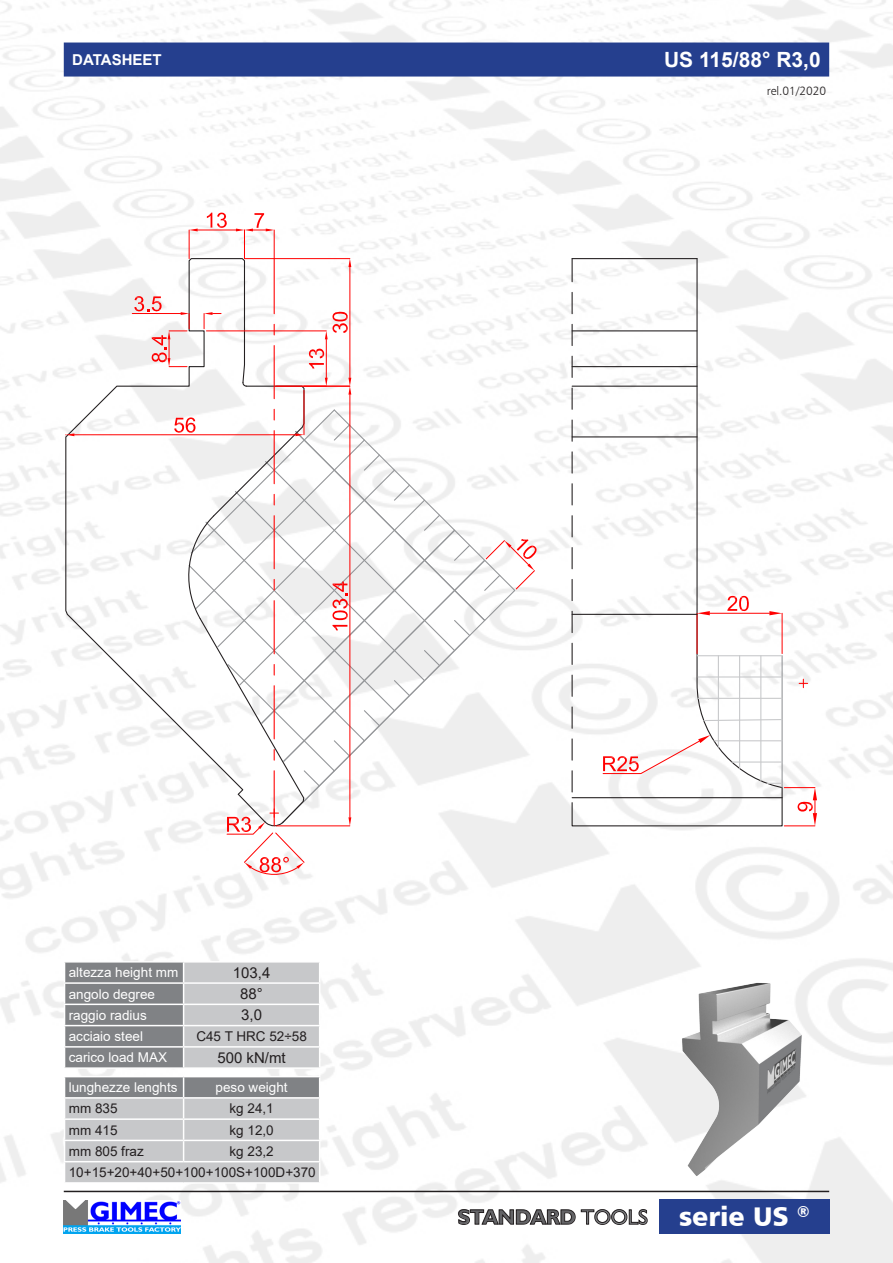
<style>
.page{position:relative;width:893px;height:1263px;background:#fff}
.page>*{position:absolute;margin:0;border:0;box-sizing:border-box;transform-origin:0 0}
.t1{font:27px "Humanist 777 BT Black B";color:#fff}
.t2{font:700 21px "Humanist 521 BT";color:#636366}
.t3{font:700 21px "Arial";color:#fff}
.t4{font:15px "Arial";color:#231f20}
.t5{font:700 15px "Arial";color:#fff}
.t6{font:13.5px "Arial";color:#fff}
.t7{font:13.5px "Arial";color:#231f20}
.t8{font:12px "Humanist 777 BT Light B";color:#231f20}
.s1{font-weight:400;color:#808285}
</style>
<div class="page">
<img style="left:0;top:0;width:893px;height:1263px">
<div style="left:659px;top:1199px;width:170px;height:34px;background:#253f8e"></div>
<svg style="left:458px;top:1209px;width:190px;height:16px"></svg>
<div style="left:64px;top:43px;width:765px;height:34px;background:#253f8e"></div>
<hr style="left:64px;top:961px;width:120px;height:1px;background:#fff">
<hr style="left:184px;top:961px;width:136px;height:1px;background:#fff">
<svg style="left:64px;top:962px;width:256px;height:220px;background:#b8b9bb"></svg>
<hr style="left:64px;top:1182px;width:120px;height:2px;background:#fff">
<hr style="left:184px;top:1182px;width:136px;height:2px;background:#fff">
<img style="left:64px;top:1200px;width:117px;height:34px">
<hr style="left:64px;top:1191px;width:765px;height:1px;background:#231f20">
<svg style="left:65px;top:258px;width:181px;height:538px"></svg>
<hr style="left:74px;top:434px;width:221px;height:1px;background:#f00">
<svg style="left:66px;top:433px;width:8px;height:3px"></svg>
<hr style="left:198px;top:230px;width:38px;height:1px;background:#f00">
<svg style="left:189px;top:229px;width:9px;height:30px"></svg>
<svg style="left:236px;top:213px;width:39px;height:46px"></svg>
<svg style="left:207px;top:213px;width:22px;height:17px"></svg>
<hr style="left:132px;top:313px;width:49px;height:1px;background:#f00">
<svg style="left:204px;top:312px;width:17px;height:17px"></svg>
<svg style="left:134px;top:296px;width:56px;height:71px"></svg>
<hr style="left:244px;top:258px;width:106px;height:1px;background:#f00">
<hr style="left:350px;top:267px;width:1px;height:111px;background:#f00">
<svg style="left:348px;top:259px;width:3px;height:8px"></svg>
<hr style="left:274px;top:346px;width:1px;height:53px;background:#f00">
<hr style="left:274px;top:259px;width:1px;height:55px;background:#f00">
<hr style="left:206px;top:331px;width:120px;height:1px;background:#f00">
<hr style="left:326px;top:339px;width:1px;height:39px;background:#f00">
<svg style="left:174px;top:378px;width:364px;height:499px"></svg>
<svg style="left:325px;top:311px;width:25px;height:28px"></svg>
<svg style="left:309px;top:346px;width:17px;height:22px"></svg>
<hr style="left:572px;top:258px;width:125px;height:1px;background:#231f20">
<hr style="left:572px;top:330px;width:125px;height:1px;background:#231f20">
<hr style="left:572px;top:366px;width:125px;height:1px;background:#231f20">
<svg style="left:572px;top:259px;width:1px;height:23px"></svg>
<svg style="left:572px;top:292px;width:1px;height:22px"></svg>
<svg style="left:572px;top:324px;width:1px;height:22px"></svg>
<svg style="left:572px;top:356px;width:1px;height:21px"></svg>
<svg style="left:572px;top:388px;width:1px;height:21px"></svg>
<svg style="left:572px;top:420px;width:1px;height:21px"></svg>
<svg style="left:572px;top:452px;width:1px;height:21px"></svg>
<svg style="left:572px;top:484px;width:1px;height:21px"></svg>
<svg style="left:572px;top:516px;width:1px;height:21px"></svg>
<svg style="left:572px;top:547px;width:1px;height:22px"></svg>
<svg style="left:572px;top:579px;width:1px;height:22px"></svg>
<svg style="left:572px;top:611px;width:1px;height:22px"></svg>
<svg style="left:572px;top:643px;width:1px;height:21px"></svg>
<svg style="left:572px;top:675px;width:1px;height:21px"></svg>
<svg style="left:572px;top:707px;width:1px;height:21px"></svg>
<svg style="left:696px;top:258px;width:87px;height:477px"></svg>
<hr style="left:784px;top:787px;width:31px;height:1px;background:#f00">
<hr style="left:784px;top:825px;width:31px;height:1px;background:#f00">
<svg style="left:797px;top:788px;width:20px;height:38px"></svg>
<hr style="left:782px;top:613px;width:1px;height:41px;background:#f00">
<hr style="left:697px;top:613px;width:1px;height:41px;background:#f00">
<hr style="left:710px;top:613px;width:59px;height:1px;background:#f00">
<svg style="left:769px;top:611px;width:13px;height:4px"></svg>
<svg style="left:697px;top:611px;width:13px;height:4px"></svg>
<svg style="left:727px;top:596px;width:22px;height:16px"></svg>
<svg style="left:799px;top:679px;width:9px;height:9px"></svg>
<hr style="left:781px;top:656px;width:2px;height:132px;background:#939598">
<svg style="left:703px;top:718px;width:80px;height:4px"></svg>
<hr style="left:760px;top:656px;width:1px;height:125px;background:#c7c8ca">
<hr style="left:718px;top:656px;width:1px;height:91px;background:#c7c8ca">
<svg style="left:571px;top:735px;width:212px;height:92px"></svg>
<hr style="left:714px;top:740px;width:68px;height:1px;background:#c7c8ca">
<hr style="left:698px;top:698px;width:84px;height:1px;background:#c7c8ca">
<hr style="left:697px;top:655px;width:85px;height:1px;background:#c7c8ca">
<hr style="left:739px;top:656px;width:1px;height:112px;background:#c7c8ca">
<hr style="left:698px;top:676px;width:84px;height:1px;background:#c7c8ca">
<hr style="left:572px;top:797px;width:210px;height:1px;background:#231f20">
<hr style="left:572px;top:386px;width:125px;height:1px;background:#231f20">
<hr style="left:572px;top:436px;width:125px;height:1px;background:#231f20">
<hr style="left:572px;top:614px;width:125px;height:1px;background:#231f20">
<img style="left:603px;top:971px;width:283px;height:213px">
<p class="t5" style="left:72px;top:49px;width:91px">DATASHEET</p>
<p class="t3" style="left:664px;top:45px;width:158px">US 115/88° R3,0</p>
<p class="t8" style="left:767px;top:83px;width:61px">rel.01/2020</p>
<p class="t6" style="left:69px;top:963px;width:111px">altezza height mm</p>
<p class="t4" style="left:233px;top:962px;width:39px">103,4</p>
<p class="t6" style="left:69px;top:984px;width:88px">angolo degree</p>
<p class="t4" style="left:240px;top:983px;width:24px">88°</p>
<p class="t6" style="left:69px;top:1006px;width:80px">raggio radius</p>
<p class="t4" style="left:241px;top:1005px;width:22px">3,0</p>
<p class="t6" style="left:69px;top:1027px;width:76px">acciaio steel</p>
<p class="t7" style="left:196px;top:1027px;width:112px">C45 T HRC 52÷58</p>
<p class="t6" style="left:69px;top:1048px;width:100px">carico load MAX</p>
<p class="t4" style="left:217px;top:1047px;width:70px">500 kN/mt</p>
<p class="t6" style="left:69px;top:1078px;width:110px">lunghezze lenghts</p>
<p class="t6" style="left:216px;top:1078px;width:74px">peso weight</p>
<p class="t7" style="left:69px;top:1099px;width:50px">mm 835</p>
<p class="t7" style="left:229px;top:1099px;width:46px">kg 24,1</p>
<p class="t7" style="left:69px;top:1121px;width:50px">mm 415</p>
<p class="t7" style="left:229px;top:1121px;width:46px">kg 12,0</p>
<p class="t7" style="left:69px;top:1142px;width:77px">mm 805 fraz</p>
<p class="t7" style="left:229px;top:1142px;width:46px">kg 23,2</p>
<p class="t7" style="left:69px;top:1163px;width:248px">10+15+20+40+50+100+100S+100D+370</p>
<p class="t2" style="left:458px;top:1204px;width:192px">STANDARD <span class="s1">TOOLS</span></p>
<p class="t1" style="left:679px;top:1200px;width:132px">serie US <sup>®</sup></p>
</div>
